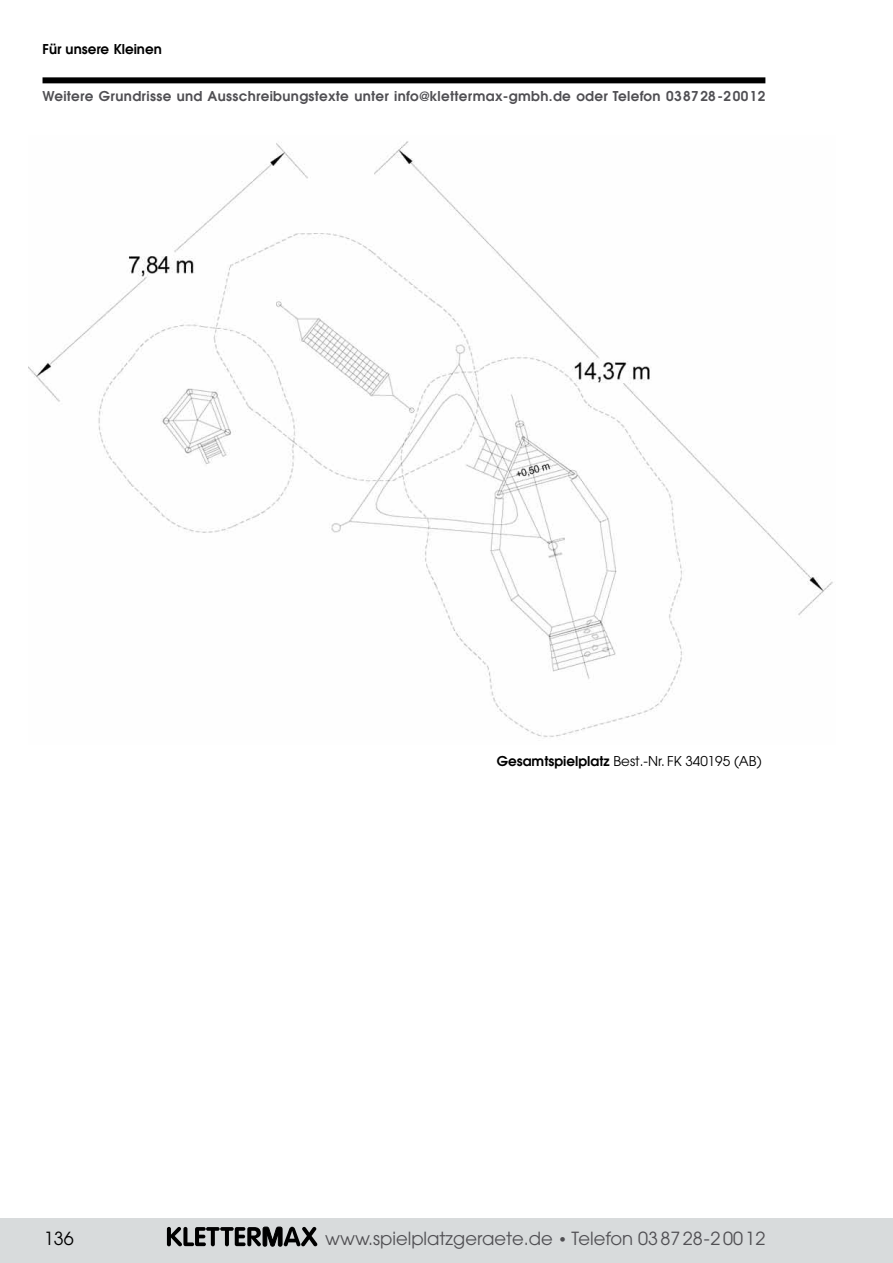
<style>
.page{position:relative;width:893px;height:1263px;background:#fff}
.page>*{position:absolute;margin:0;border:0;box-sizing:border-box;transform-origin:0 0}
.t1{font:18px "Avant Garde";color:#504f53}
.t2{font:18px "Avant Garde";color:#000}
.t3{font:600 13.5px "Avant Garde";letter-spacing:.025em;color:#504f53}
.t4{font:13.5px "Avant Garde";color:#000}
.t5{font:600 13.5px "Avant Garde";color:#000}
.s1{font-weight:600}
.s2{font-size:15px}
</style>
<div class="page">
<div style="left:0;top:1218px;width:893px;height:45px;background:#d8dbdc"></div>
<div style="left:43px;top:77px;width:722px;height:6px;background:#000"></div>
<svg style="left:167px;top:1227px;width:150px;height:19px"></svg>
<img style="left:29px;top:141px;width:804px;height:596px">
<p class="t5" style="left:43px;top:40px;width:121px">Für unsere Kleinen</p>
<p class="t3" style="left:43px;top:87px;width:724px">Weitere Grundrisse und Ausschreibungstexte unter info@klettermax-gmbh.de oder Telefon 038728-20012</p>
<p class="t4" style="left:497px;top:753px;width:266px"><span class="s1">Gesamtspielplatz</span> Best.-Nr. FK 340195 (AB)</p>
<h1 class="t2" style="left:44px;top:1228px;width:31px">136</h1>
<h1 class="t1" style="left:325px;top:1228px;width:442px">www.spielplatzgeraete.de <span class="s2">•</span> Telefon 03 8728-20012</h1>
</div>
